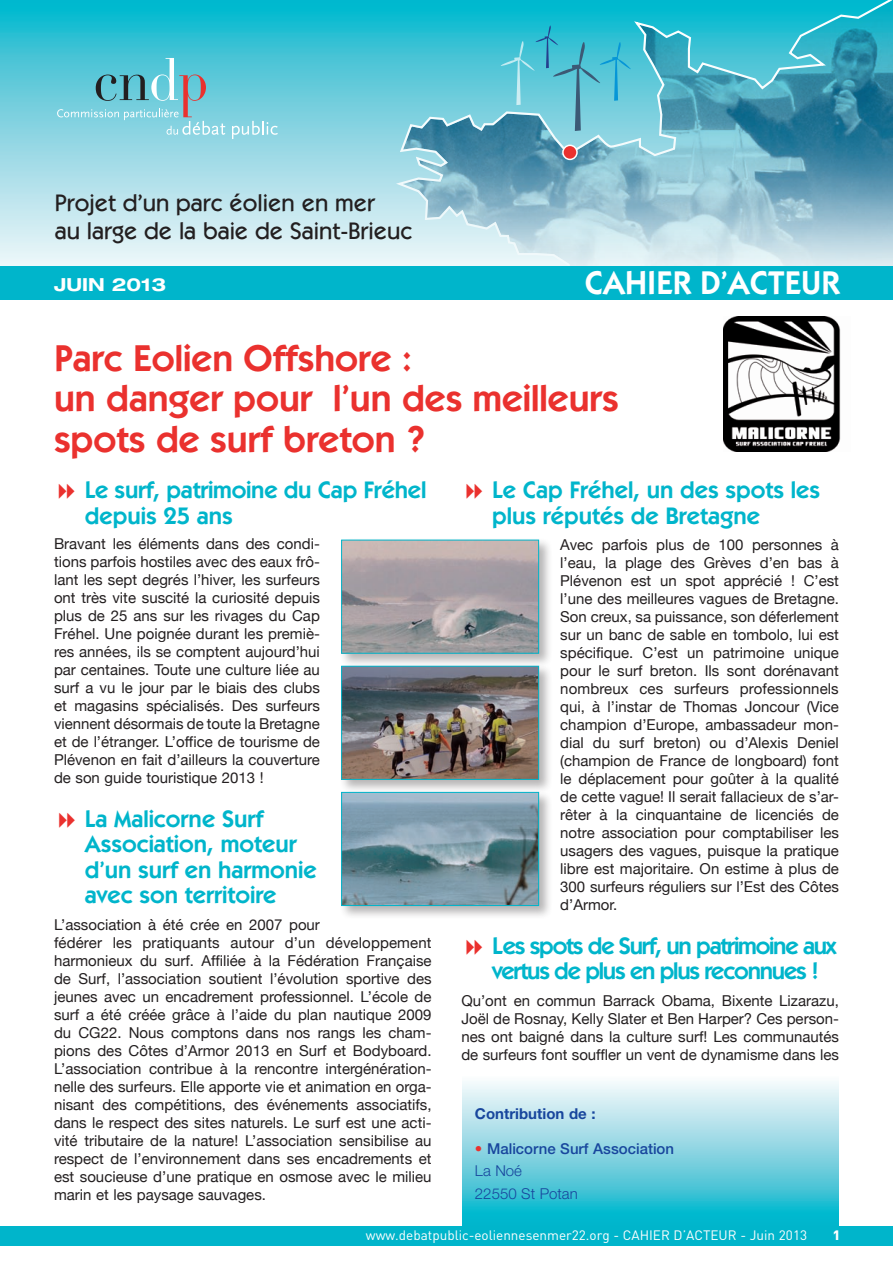
<style>
.page{position:relative;width:893px;height:1263px;background:#fff}
.page>*{position:absolute;margin:0;border:0;box-sizing:border-box;transform-origin:0 0}
.t1{font:600 37.5px/40.5px "Itc Kabel";color:#ea312e}
.t2{font:600 33px "Itc Kabel";color:#fff}
.t3{font:600 24px/25.5px "Itc Kabel";color:#00b5cb}
.t4{font:600 24px/25.5px "Itc Kabel";letter-spacing:-.05em;color:#00b5cb}
.t5{font:500 24px/28.8px "Itc Kabel";color:#231f20}
.t6{font:700 expanded 18px "Helvetica Neue";letter-spacing:.005em;color:#fff}
.t7{font:15px/18px "Helvetica Neue";color:#231f20;text-align:justify}
.t8{font:500 15px/22.5px "Helvetica Neue";color:#18469d}
.t9{font:700 15px "Helvetica Neue";color:#18469d}
.t10{font:13.5px "DIN";color:#fff}
.t11{font:900 13.5px "DIN";color:#fff}
.s1{color:#ea312e}
.s2{font-weight:300}
</style>
<div class="page">
<svg style="left:0;top:0;width:394px;height:266px;background:#87d6e3"></svg>
<div style="left:0;top:1226px;width:893px;height:20px;background:#00b5cb"></div>
<svg style="left:232px;top:121px;width:46px;height:18px"></svg>
<svg style="left:57px;top:58px;width:168px;height:77px;background:#75c5d3"></svg>
<svg style="left:394px;top:0;width:499px;height:266px;background:#6dbbcc"></svg>
<div style="left:0;top:266px;width:893px;height:34px;background:#00b5cb"></div>
<div style="left:563px;top:145px;width:14px;height:14px;background:#ea312e;border-radius:50%"></div>
<div style="left:562px;top:145px;width:16px;height:15px;border:2px solid #fff;border-radius:50%"></div>
<svg style="left:500px;top:25px;width:132px;height:106px;background:#55bfd2"></svg>
<img style="left:723px;top:316px;width:118px;height:135px">
<div style="left:339px;top:537px;width:214px;height:131px;background:#231f20;opacity:.33"></div>
<img style="left:343px;top:542px;width:194px;height:110px">
<div style="left:341px;top:540px;width:198px;height:114px;border:1px solid #00b5cb"></div>
<div style="left:339px;top:664px;width:214px;height:130px;background:#231f20;opacity:.33"></div>
<img style="left:343px;top:668px;width:194px;height:110px">
<div style="left:341px;top:666px;width:198px;height:114px;border:1px solid #00b5cb"></div>
<div style="left:339px;top:790px;width:214px;height:130px;background:#231f20;opacity:.33"></div>
<img style="left:343px;top:794px;width:194px;height:110px">
<div style="left:341px;top:792px;width:198px;height:114px;border:1px solid #00b5cb"></div>
<svg style="left:462px;top:1081px;width:377px;height:145px;background:#7fd4e2"></svg>
<h3 class="t5" style="left:55px;top:188px;width:359px">Projet d’un parc éolien en mer<br>au large de la baie de Saint-Brieuc</h3>
<p class="t6" style="left:54px;top:274px;width:114px">juin 2013</p>
<h2 class="t2" style="left:585px;top:264px;width:256px">CAHIER D’ACTEUR</h2>
<h1 class="t1" style="left:54px;top:337px;width:566px">Parc Eolien Offshore :<br>un danger pour l’un des meilleurs spots de surf breton ?</h1>
<h3 class="t3" style="left:85px;top:477px;width:343px">Le surf, patrimoine du Cap Fréhel depuis 25 ans</h3>
<p class="t7" style="left:54px;top:535px;width:267px">Bravant les éléments dans des condi&shy;tions parfois hostiles avec des eaux frô&shy;lant les sept degrés l’hiver, les surfeurs ont très vite suscité la curiosité depuis plus de 25 ans sur les rivages du Cap Fréhel. Une poignée durant les premiè&shy;res années, ils se comptent aujourd’hui par centaines. Toute une culture liée au surf a vu le jour par le biais des clubs et magasins spécialisés. Des surfeurs viennent désormais de toute la Bretagne et de l’étranger. L’office de tourisme de Plévenon en fait d’ailleurs la couverture de son guide touristique 2013 !</p>
<h3 class="t3" style="left:85px;top:805px;width:234px">La Malicorne Surf<br>Association, moteur d’un surf en harmonie avec son territoire</h3>
<p class="t7" style="left:54px;top:915px;width:379px;text-align:left">L’association à été crée en 2007 pour<br>fédérer les pratiquants autour d’un développement harmonieux du surf. Affiliée à la Fédération Française de Surf, l’association soutient l’évolution sportive des jeunes avec un encadrement professionnel. L’école de surf a été créée grâce à l’aide du plan nautique 2009 du CG22. Nous comptons dans nos rangs les cham&shy;pions des Côtes d’Armor 2013 en Surf et Bodyboard.<br>L’association contribue à la rencontre intergénération&shy;nelle des surfeurs. Elle apporte vie et animation en orga&shy;nisant des compétitions, des événements associatifs, dans le respect des sites naturels. Le surf est une acti&shy;vité tributaire de la nature! L’association sensibilise au respect de l’environnement dans ses encadrements et est soucieuse d’une pratique en osmose avec le milieu marin et les paysage sauvages.</p>
<h3 class="t3" style="left:492px;top:477px;width:330px">Le Cap Fréhel, un des spots les plus réputés de Bretagne</h3>
<p class="t7" style="left:560px;top:536px;width:280px">Avec parfois plus de 100 personnes à l’eau, la plage des Grèves d’en bas à Plévenon est un spot apprécié ! C’est l’une des meilleures vagues de Bretagne.<br>Son creux, sa puissance, son déferlement sur un banc de sable en tombolo, lui est spécifique. C’est un patrimoine unique pour le surf breton. Ils sont dorénavant nombreux ces surfeurs professionnels qui, à l’instar de Thomas Joncour (Vice champion d’Europe, ambassadeur mon&shy;dial du surf breton) ou d’Alexis Deniel (champion de France de longboard) font le déplacement pour goûter à la qualité de cette vague! Il serait fallacieux de s’ar&shy;rêter à la cinquantaine de licenciés de notre association pour comptabiliser les usagers des vagues, puisque la pratique libre est majoritaire. On estime à plus de 300 surfeurs réguliers sur l’Est des Côtes d’Armor.</p>
<h3 class="t4" style="left:492px;top:932px;width:346px">Les spots de Surf, un patrimoine aux vertus de plus en plus reconnues !</h3>
<p class="t7" style="left:461px;top:991px;width:379px">Qu’ont en commun Barrack Obama, Bixente Lizarazu, Joël de Rosnay, Kelly Slater et Ben Harper? Ces person&shy;nes ont baigné dans la culture surf! Les communautés de surfeurs font souffler un vent de dynamisme dans les</p>
<p class="t9" style="left:475px;top:1105px;width:122px">Contribution de :</p>
<p class="t8" style="left:475px;top:1137px;width:201px"><span class="s1">•</span> Malicorne Surf Association<br><span class="s2">La Noé<br>22550 St Potan</span></p>
<p class="t10" style="left:366px;top:1227px;width:443px">www.debatpublic-eoliennesenmer22.org - CAHIER D’ACTEUR - Juin 2013</p>
<p class="t11" style="left:833px;top:1226px;width:9px">1</p>
</div>
